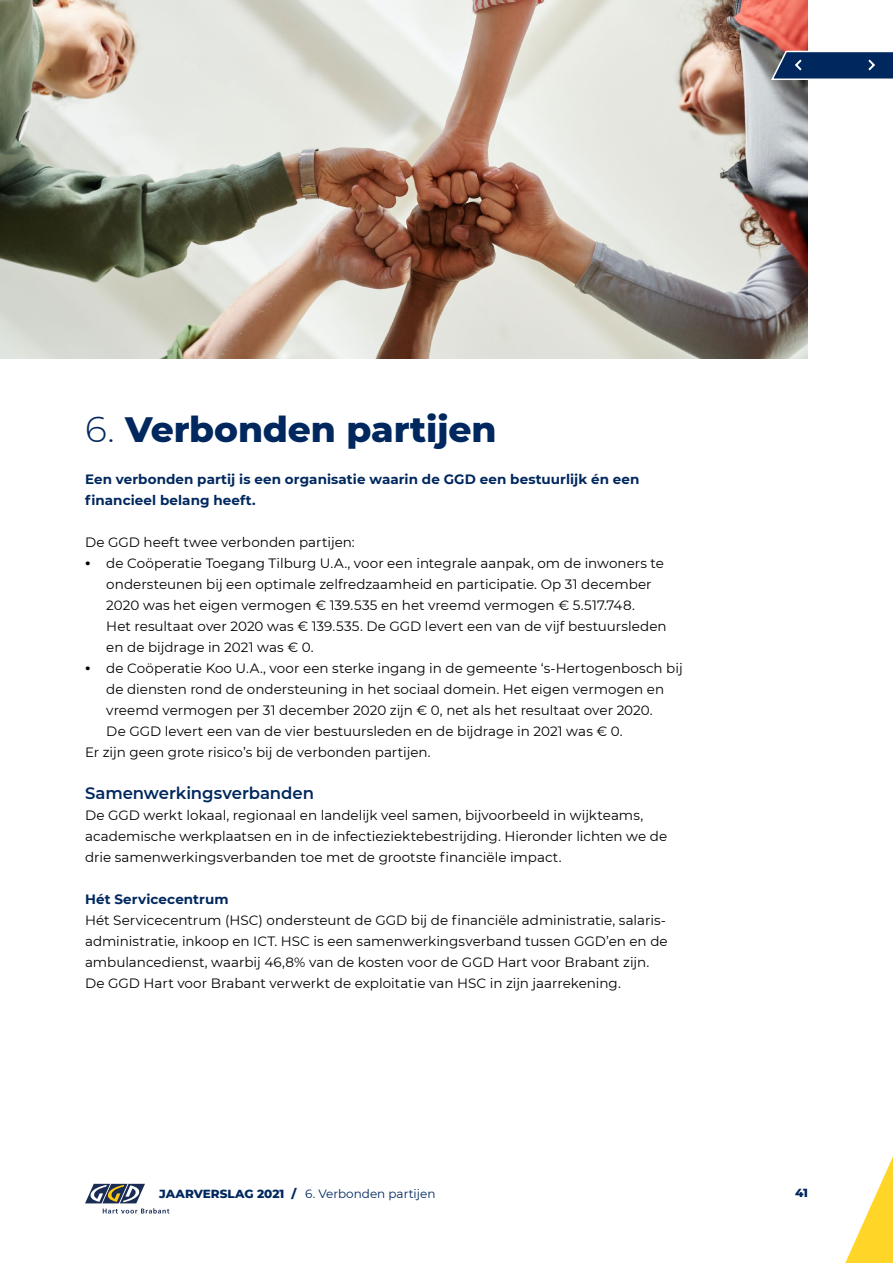
<style>
.page{position:relative;width:893px;height:1263px;background:#fff}
.page>*{position:absolute;margin:0;border:0;box-sizing:border-box;transform-origin:0 0}
.t1{font:800 36px "Montserrat";letter-spacing:-.005em;color:#00285e}
.t2{font:600 16.5px "Montserrat";letter-spacing:-.005em;color:#00285e}
.body{font:13.5px/21px "Montserrat";color:#000}
.body-2{font:700 13.5px/21px "Montserrat";letter-spacing:.005em;color:#00285e}
.bijschrift{font:12px "Montserrat";color:#00285e}
.t3{font:800 12px "Montserrat";color:#00285e}
.s1{font-weight:300}
.s2{font-weight:800}
</style>
<div class="page">
<img style="left:0;top:0;width:808px;height:358px">
<svg style="left:845px;top:1156px;width:48px;height:107px"></svg>
<svg style="left:85px;top:1184px;width:84px;height:29px"></svg>
<svg style="left:770px;top:49px;width:123px;height:32px;background:#365279"></svg>
<h2 class="t1" style="left:85px;top:403px;width:413px"><span class="s1">6.</span> Verbonden partijen</h2>
<p class="body-2" style="left:85px;top:468px;width:556px">Een verbonden partij is een organisatie waarin de GGD een bestuurlijk én een financieel belang heeft.</p>
<p class="body" style="left:85px;top:532px;width:271px">De GGD heeft twee verbonden partijen:</p>
<p class="body" style="left:106px;top:553px;width:562px;text-indent:-21px"><span class="s2">ظ</span> de Coöperatie Toegang Tilburg U.A., voor een integrale aanpak, om de inwoners te ondersteunen bij een optimale zelfredzaamheid en participatie. Op 31 december 2020 was het eigen vermogen € 139.535 en het vreemd vermogen € 5.517.748.<br>Het resultaat over 2020 was € 139.535. De GGD levert een van de vijf bestuursleden en de bijdrage in 2021 was € 0.</p>
<p class="body" style="left:106px;top:658px;width:578px;text-indent:-21px"><span class="s2">ظ</span> de Coöperatie Koo U.A., voor een sterke ingang in de gemeente ‘s-Hertogenbosch bij de diensten rond de ondersteuning in het sociaal domein. Het eigen vermogen en vreemd vermogen per 31 december 2020 zijn € 0, net als het resultaat over 2020.<br>De GGD levert een van de vier bestuursleden en de bijdrage in 2021 was € 0.</p>
<p class="body" style="left:85px;top:742px;width:347px">Er zijn geen grote risico’s bij de verbonden partijen.</p>
<h3 class="t2" style="left:85px;top:782px;width:230px">Samenwerkingsverbanden</h3>
<p class="body" style="left:85px;top:805px;width:584px">De GGD werkt lokaal, regionaal en landelijk veel samen, bijvoorbeeld in wijkteams, academische werkplaatsen en in de infectieziektebestrijding. Hieronder lichten we de drie samenwerkingsverbanden toe met de grootste financiële impact.</p>
<h4 class="body-2" style="left:85px;top:888px;width:145px">Hét Servicecentrum</h4>
<p class="body" style="left:85px;top:910px;width:584px">Hét Servicecentrum (HSC) ondersteunt de GGD bij de financiële administratie, salaris&shy;administratie, inkoop en ICT. HSC is een samenwerkingsverband tussen GGD’en en de ambulancedienst, waarbij 46,8% van de kosten voor de GGD Hart voor Brabant zijn.<br>De GGD Hart voor Brabant verwerkt de exploitatie van HSC in zijn jaarrekening.</p>
<p class="bijschrift" style="left:159px;top:1186px;width:278px"><span class="s2">JAARVERSLAG 2021 /</span> 6. Verbonden partijen</p>
<p class="t3" style="left:795px;top:1184px;width:14px">41</p>
</div>
